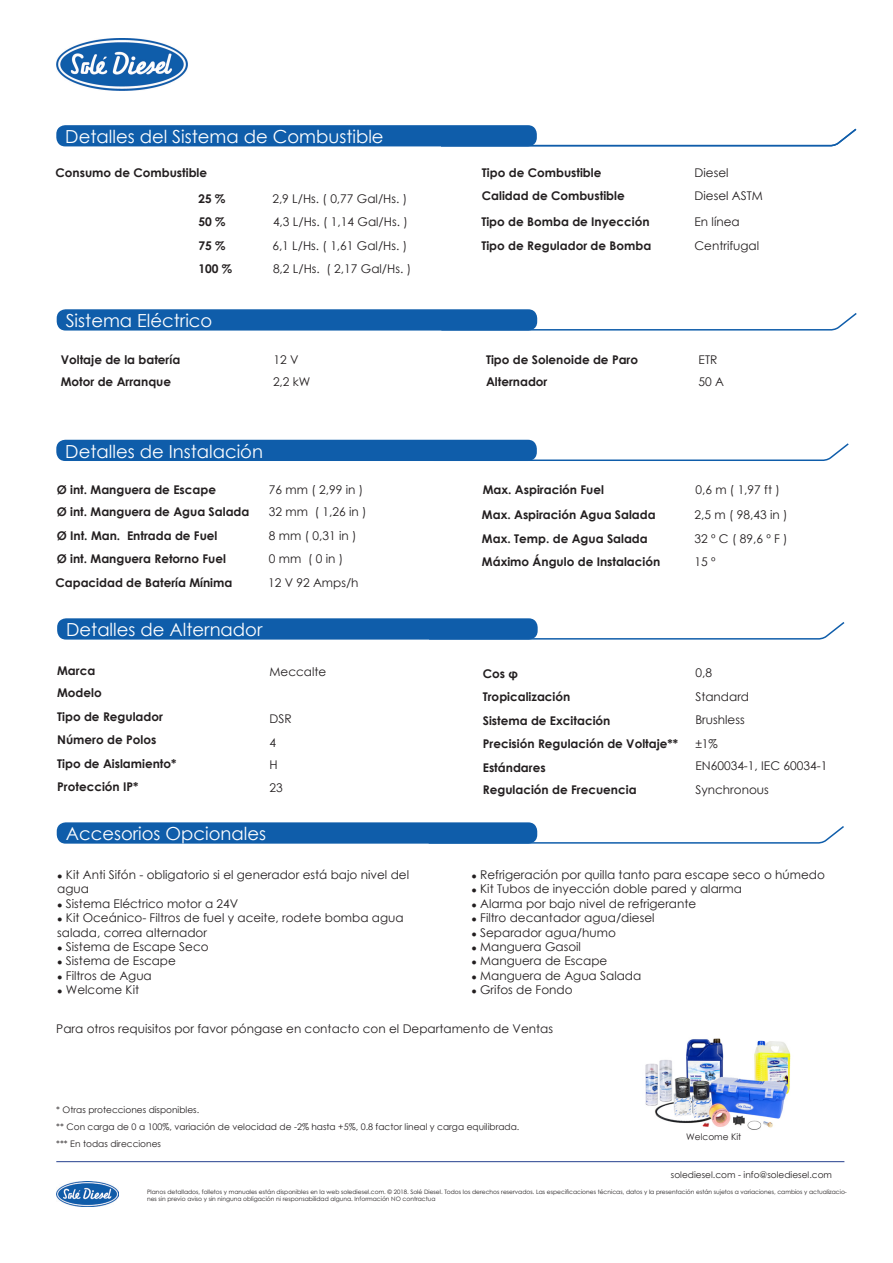
<style>
.page{position:relative;width:893px;height:1263px;background:#fff}
.page>*{position:absolute;margin:0;border:0;box-sizing:border-box;transform-origin:0 0}
.t1{font:18px "Century Gothic";color:#fff}
.t2{font:12px/14.4px "Century Gothic";color:#231f20}
.t3{font:700 12px "Century Gothic";color:#231f20}
.t4{font:9px "Century Gothic";color:#231f20}
.t5{font:6px/7.2px "Century Gothic";color:#231f20}
.s1{font-size:9px}
</style>
<div class="page">
<img style="left:57px;top:38px;width:131px;height:53px">
<div style="left:56px;top:125px;width:481px;height:21px;background:#0f5daa;border-radius:9px"></div>
<div style="left:57px;top:309px;width:480px;height:22px;background:#0f5daa;border-radius:9px"></div>
<div style="left:56px;top:440px;width:481px;height:21px;background:#0f5daa;border-radius:9px"></div>
<div style="left:57px;top:618px;width:481px;height:22px;background:#0f5daa;border-radius:9px"></div>
<div style="left:57px;top:822px;width:480px;height:22px;background:#0f5daa;border-radius:9px"></div>
<img style="left:56px;top:1181px;width:63px;height:25px">
<hr style="left:56px;top:1161px;width:788px;height:1px;background:#253f8e">
<img style="left:645px;top:1038px;width:146px;height:92px">
<svg style="left:531px;top:442px;width:318px;height:19px"></svg>
<svg style="left:428px;top:620px;width:417px;height:20px"></svg>
<svg style="left:427px;top:824px;width:417px;height:20px"></svg>
<svg style="left:439px;top:127px;width:418px;height:20px"></svg>
<svg style="left:440px;top:311px;width:417px;height:20px"></svg>
<p class="t1" style="left:65px;top:124px;width:320px">Detalles del Sistema de Combustible</p>
<p class="t3" style="left:55px;top:163px;width:153px">Consumo de Combustible</p>
<p class="t3" style="left:482px;top:163px;width:121px">Tipo de Combustible</p>
<p class="t2" style="left:694px;top:165px;width:35px">Diesel</p>
<p class="t3" style="left:198px;top:189px;width:29px">25 %</p>
<p class="t3" style="left:198px;top:212px;width:29px">50 %</p>
<p class="t3" style="left:198px;top:236px;width:29px">75 %</p>
<p class="t3" style="left:198px;top:260px;width:35px">100 %</p>
<p class="t2" style="left:272px;top:191px;width:136px">2,9 L/Hs. ( 0,77 Gal/Hs. )</p>
<p class="t2" style="left:273px;top:214px;width:136px">4,3 L/Hs. ( 1,14 Gal/Hs. )</p>
<p class="t2" style="left:272px;top:238px;width:136px">6,1 L/Hs. ( 1,61 Gal/Hs. )</p>
<p class="t2" style="left:273px;top:262px;width:140px">8,2 L/Hs. ( 2,17 Gal/Hs. )</p>
<p class="t3" style="left:482px;top:186px;width:144px">Calidad de Combustible</p>
<p class="t3" style="left:481px;top:212px;width:170px">Tipo de Bomba de Inyección</p>
<p class="t3" style="left:481px;top:236px;width:171px">Tipo de Regulador de Bomba</p>
<p class="t2" style="left:694px;top:188px;width:70px">Diesel ASTM</p>
<p class="t2" style="left:694px;top:214px;width:47px">En línea</p>
<p class="t2" style="left:694px;top:238px;width:66px">Centrifugal</p>
<p class="t1" style="left:66px;top:308px;width:148px">Sistema Eléctrico</p>
<p class="t3" style="left:61px;top:350px;width:121px">Voltaje de la batería</p>
<p class="t2" style="left:273px;top:352px;width:27px">12 V</p>
<p class="t3" style="left:486px;top:350px;width:154px">Tipo de Solenoide de Paro</p>
<p class="t2" style="left:699px;top:352px;width:20px">ETR</p>
<p class="t3" style="left:61px;top:373px;width:112px">Motor de Arranque</p>
<p class="t2" style="left:699px;top:375px;width:27px">50 A</p>
<p class="t2" style="left:273px;top:375px;width:39px">2,2 kW</p>
<p class="t3" style="left:486px;top:373px;width:63px">Alternador</p>
<p class="t1" style="left:65px;top:439px;width:199px">Detalles de Instalación</p>
<p class="t3" style="left:57px;top:480px;width:161px">Ø int. Manguera de Escape</p>
<p class="t3" style="left:57px;top:527px;width:162px">Ø Int. Man. Entrada de Fuel</p>
<p class="t3" style="left:55px;top:574px;width:178px">Capacidad de Batería Mínima</p>
<p class="t3" style="left:57px;top:503px;width:194px">Ø int. Manguera de Agua Salada</p>
<p class="t3" style="left:57px;top:549px;width:171px">Ø int. Manguera Retorno Fuel</p>
<p class="t2" style="left:269px;top:482px;width:96px">76 mm ( 2,99 in )</p>
<p class="t2" style="left:269px;top:529px;width:89px">8 mm ( 0,31 in )</p>
<p class="t2" style="left:268px;top:575px;width:92px">12 V 92 Amps/h</p>
<p class="t2" style="left:269px;top:504px;width:99px">32 mm ( 1,26 in )</p>
<p class="t2" style="left:269px;top:551px;width:76px">0 mm ( 0 in )</p>
<p class="t3" style="left:483px;top:480px;width:123px">Max. Aspiración Fuel</p>
<p class="t2" style="left:695px;top:482px;width:86px">0,6 m ( 1,97 ft )</p>
<p class="t3" style="left:482px;top:506px;width:175px">Max. Aspiración Agua Salada</p>
<p class="t3" style="left:482px;top:552px;width:180px">Máximo Ángulo de Instalación</p>
<p class="t3" style="left:482px;top:530px;width:167px">Max. Temp. de Agua Salada</p>
<p class="t2" style="left:694px;top:507px;width:94px">2,5 m ( 98,43 in )</p>
<p class="t2" style="left:694px;top:531px;width:95px">32 º C ( 89,6 º F )</p>
<p class="t2" style="left:695px;top:554px;width:23px">15 º</p>
<p class="t1" style="left:66px;top:617px;width:198px">Detalles de Alternador</p>
<p class="t3" style="left:57px;top:661px;width:40px">Marca</p>
<p class="t2" style="left:270px;top:664px;width:58px">Meccalte</p>
<p class="t3" style="left:483px;top:665px;width:37px">Cos φ</p>
<p class="t2" style="left:695px;top:665px;width:18px">0,8</p>
<p class="t3" style="left:57px;top:684px;width:46px">Modelo</p>
<p class="t3" style="left:483px;top:687px;width:89px">Tropicalización</p>
<p class="t2" style="left:695px;top:689px;width:55px">Standard</p>
<p class="t3" style="left:57px;top:708px;width:107px">Tipo de Regulador</p>
<p class="t3" style="left:483px;top:711px;width:129px">Sistema de Excitación</p>
<p class="t2" style="left:270px;top:711px;width:24px">DSR</p>
<p class="t2" style="left:695px;top:712px;width:51px">Brushless</p>
<p class="t3" style="left:57px;top:731px;width:101px">Número de Polos</p>
<p class="t2" style="left:270px;top:735px;width:8px">4</p>
<p class="t3" style="left:483px;top:734px;width:197px">Precisión Regulación de Voltaje**</p>
<p class="t2" style="left:695px;top:736px;width:24px">±1%</p>
<p class="t3" style="left:57px;top:755px;width:121px">Tipo de Aislamiento*</p>
<p class="t2" style="left:270px;top:758px;width:10px">H</p>
<p class="t3" style="left:483px;top:758px;width:64px">Estándares</p>
<p class="t2" style="left:695px;top:759px;width:133px">EN60034-1, IEC 60034-1</p>
<p class="t3" style="left:57px;top:777px;width:83px">Protección IP*</p>
<p class="t2" style="left:270px;top:780px;width:15px">23</p>
<p class="t3" style="left:483px;top:781px;width:155px">Regulación de Frecuencia</p>
<p class="t2" style="left:695px;top:783px;width:75px">Synchronous</p>
<p class="t1" style="left:66px;top:821px;width:202px">Accesorios Opcionales</p>
<p class="t2" style="left:57px;top:867px;width:353px"><span class="s1">●</span> Kit Anti Sifón - obligatorio si el generador está bajo nivel del agua</p>
<p class="t2" style="left:57px;top:896px;width:183px"><span class="s1">●</span> Sistema Eléctrico motor a 24V</p>
<p class="t2" style="left:57px;top:910px;width:348px"><span class="s1">●</span> Kit Oceánico- Filtros de fuel y aceite, rodete bomba agua salada, correa alternador</p>
<p class="t2" style="left:57px;top:939px;width:153px"><span class="s1">●</span> Sistema de Escape Seco</p>
<p class="t2" style="left:57px;top:954px;width:120px"><span class="s1">●</span> Sistema de Escape</p>
<p class="t2" style="left:57px;top:968px;width:96px"><span class="s1">●</span> Filtros de Agua</p>
<p class="t2" style="left:57px;top:982px;width:84px"><span class="s1">●</span> Welcome Kit</p>
<p class="t2" style="left:471px;top:867px;width:355px"><span class="s1">●</span> Refrigeración por quilla tanto para escape seco o húmedo</p>
<p class="t2" style="left:471px;top:882px;width:272px"><span class="s1">●</span> Kit Tubos de inyección doble pared y alarma</p>
<p class="t2" style="left:471px;top:896px;width:226px"><span class="s1">●</span> Alarma por bajo nivel de refrigerante</p>
<p class="t2" style="left:471px;top:910px;width:185px"><span class="s1">●</span> Filtro decantador agua/diesel</p>
<p class="t2" style="left:471px;top:925px;width:146px"><span class="s1">●</span> Separador agua/humo</p>
<p class="t2" style="left:471px;top:939px;width:111px"><span class="s1">●</span> Manguera Gasoil</p>
<p class="t2" style="left:471px;top:954px;width:137px"><span class="s1">●</span> Manguera de Escape</p>
<p class="t2" style="left:471px;top:968px;width:171px"><span class="s1">●</span> Manguera de Agua Salada</p>
<p class="t2" style="left:471px;top:982px;width:103px"><span class="s1">●</span> Grifos de Fondo</p>
<p class="t2" style="left:56px;top:1021px;width:498px">Para otros requisitos por favor póngase en contacto con el Departamento de Ventas</p>
<p class="t4" style="left:56px;top:1103px;width:144px">* Otras protecciones disponibles.</p>
<p class="t4" style="left:56px;top:1120px;width:464px">** Con carga de 0 a 100%, variación de velocidad de -2% hasta +5%, 0.8 factor lineal y carga equilibrada.</p>
<p class="t4" style="left:56px;top:1137px;width:106px">*** En todas direcciones</p>
<p class="t4" style="left:686px;top:1131px;width:56px">Welcome Kit</p>
<p class="t4" style="left:671px;top:1168px;width:163px">solediesel.com - info@solediesel.com</p>
<p class="t5" style="left:147px;top:1188px;width:701px">Planos detallados, folletos y manuales están disponibles en la web solediesel.com. © 2018. Solé Diesel. Todos los derechos reservados. Las especificaciones técnicas, datos y la presentación están sujetos a variaciones, cambios y actualizacio&shy;nes sin previo aviso y sin ninguna obligación ni responsabilidad alguna. Información NO contractua</p>
</div>
